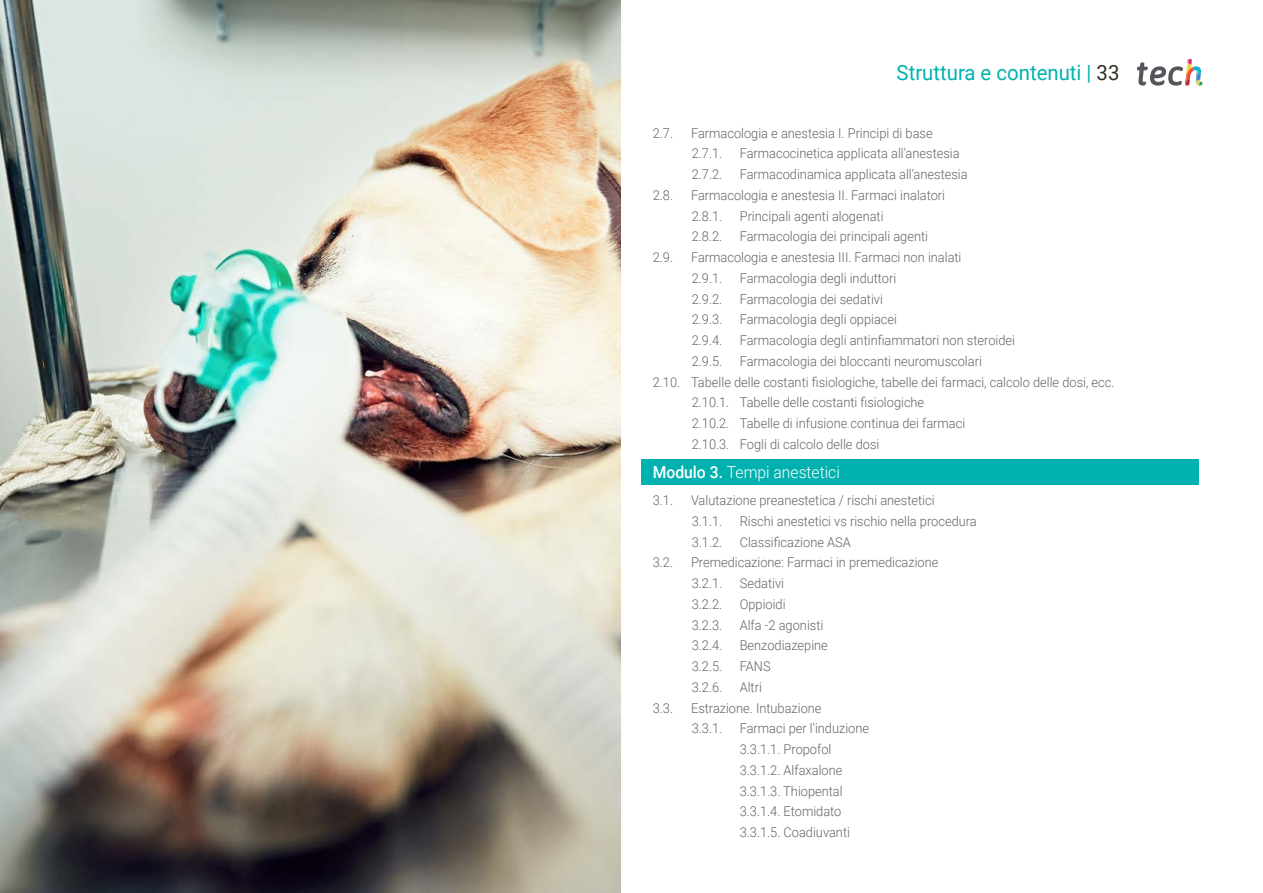
<style>
.page{position:relative;width:1263px;height:893px;background:#fff}
.page>*{position:absolute;margin:0;border:0;box-sizing:border-box;transform-origin:0 0}
.t1{font:21px "Roboto";color:#00b2af}
.t2{font:300 16.5px "Roboto";color:#fff;scale:.95 1}
.t3{font:300 13.5px/20.7px "Roboto";color:#61646a;scale:.95 1}
.s1{color:#312e20}
.s2{font-weight:500}
</style>
<div class="page">
<img style="left:0;top:0;width:621px;height:893px">
<div style="left:642px;top:459px;width:557px;height:25px;background:#00b2af"></div>
<svg style="left:1137px;top:59px;width:65px;height:27px"></svg>
<h1 class="t1" style="left:897px;top:57px;width:224px">Struttura e contenuti | <span class="s1">33</span></h1>
<p class="t3" style="left:653px;top:122px;width:23px">2.7.</p>
<p class="t3" style="left:691px;top:122px;width:256px">Farmacologia e anestesia I. Principi di base<br>2.7.1.</p>
<p class="t3" style="left:740px;top:143px;width:233px">Farmacocinetica applicata all'anestesia</p>
<p class="t3" style="left:692px;top:164px;width:34px">2.7.2.</p>
<p class="t3" style="left:740px;top:164px;width:241px">Farmacodinamica applicata all'anestesia</p>
<p class="t3" style="left:653px;top:184px;width:23px">2.8.</p>
<p class="t3" style="left:691px;top:184px;width:269px">Farmacologia e anestesia II. Farmaci inalatori<br>2.8.1.</p>
<p class="t3" style="left:740px;top:205px;width:153px">Principali agenti alogenati</p>
<p class="t3" style="left:692px;top:226px;width:34px">2.8.2.</p>
<p class="t3" style="left:740px;top:226px;width:200px">Farmacologia dei principali agenti</p>
<p class="t3" style="left:653px;top:247px;width:23px">2.9.</p>
<p class="t3" style="left:691px;top:247px;width:286px">Farmacologia e anestesia III. Farmaci non inalati<br>2.9.1.</p>
<p class="t3" style="left:740px;top:267px;width:166px">Farmacologia degli induttori</p>
<p class="t3" style="left:692px;top:288px;width:34px">2.9.2.</p>
<p class="t3" style="left:740px;top:288px;width:152px">Farmacologia dei sedativi</p>
<p class="t3" style="left:692px;top:309px;width:34px">2.9.3.</p>
<p class="t3" style="left:740px;top:309px;width:167px">Farmacologia degli oppiacei</p>
<p class="t3" style="left:692px;top:330px;width:34px">2.9.4.</p>
<p class="t3" style="left:740px;top:330px;width:291px">Farmacologia degli antinfiammatori non steroidei</p>
<p class="t3" style="left:692px;top:350px;width:34px">2.9.5.</p>
<p class="t3" style="left:740px;top:350px;width:256px">Farmacologia dei bloccanti neuromuscolari</p>
<p class="t3" style="left:653px;top:371px;width:488px">2.10. Tabelle delle costanti fisiologiche, tabelle dei farmaci, calcolo delle dosi, ecc.</p>
<p class="t3" style="left:692px;top:392px;width:246px">2.10.1. Tabelle delle costanti fisiologiche</p>
<p class="t3" style="left:692px;top:413px;width:289px">2.10.2. Tabelle di infusione continua dei farmaci</p>
<p class="t3" style="left:692px;top:433px;width:199px">2.10.3. Fogli di calcolo delle dosi</p>
<p class="t2" style="left:653px;top:460px;width:198px"><span class="s2">Modulo 3.</span> Tempi anestetici</p>
<p class="t3" style="left:653px;top:489px;width:23px">3.1.</p>
<p class="t3" style="left:691px;top:489px;width:258px">Valutazione preanestetica / rischi anestetici<br>3.1.1.</p>
<p class="t3" style="left:740px;top:510px;width:251px">Rischi anestetici vs rischio nella procedura</p>
<p class="t3" style="left:692px;top:531px;width:34px">3.1.2.</p>
<p class="t3" style="left:740px;top:531px;width:118px">Classificazione ASA</p>
<p class="t3" style="left:653px;top:552px;width:23px">3.2.</p>
<p class="t3" style="left:691px;top:552px;width:262px">Premedicazione: Farmaci in premedicazione<br>3.2.1.</p>
<p class="t3" style="left:740px;top:572px;width:48px">Sedativi</p>
<p class="t3" style="left:692px;top:593px;width:34px">3.2.2.</p>
<p class="t3" style="left:740px;top:593px;width:50px">Oppioidi</p>
<p class="t3" style="left:692px;top:614px;width:34px">3.2.3.</p>
<p class="t3" style="left:740px;top:614px;width:89px">Alfa -2 agonisti</p>
<p class="t3" style="left:692px;top:635px;width:34px">3.2.4.</p>
<p class="t3" style="left:740px;top:635px;width:94px">Benzodiazepine</p>
<p class="t3" style="left:692px;top:655px;width:34px">3.2.5.</p>
<p class="t3" style="left:740px;top:655px;width:34px">FANS</p>
<p class="t3" style="left:692px;top:676px;width:34px">3.2.6.</p>
<p class="t3" style="left:740px;top:676px;width:25px">Altri</p>
<p class="t3" style="left:653px;top:697px;width:23px">3.3.</p>
<p class="t3" style="left:691px;top:697px;width:139px">Estrazione. Intubazione<br>3.3.1.</p>
<p class="t3" style="left:740px;top:718px;width:138px">Farmaci per l'induzione<br>3.3.1.1. Propofol<br>3.3.1.2. Alfaxalone<br>3.3.1.3. Thiopental<br>3.3.1.4. Etomidato<br>3.3.1.5. Coadiuvanti</p>
</div>
